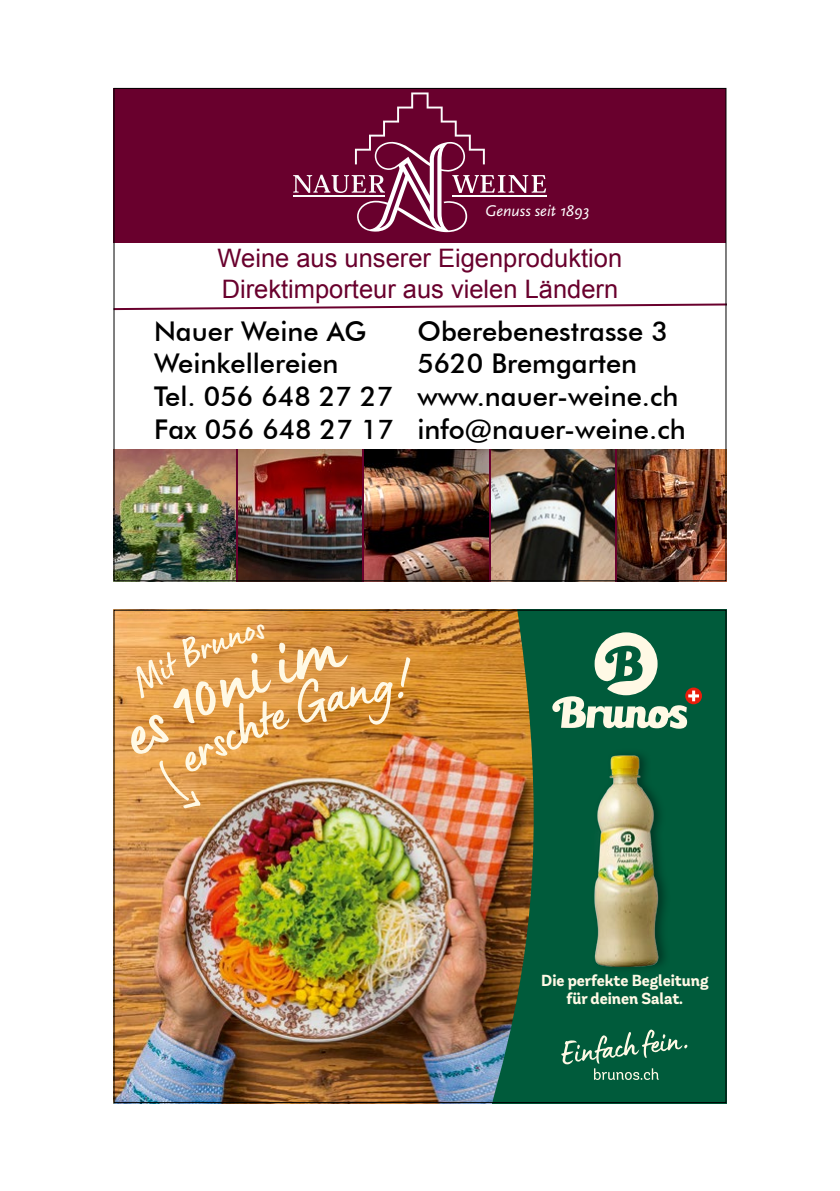
<style>
.page{position:relative;width:840px;height:1191px;background:#fff}
.page>*{position:absolute;margin:0;border:0;box-sizing:border-box;transform-origin:0 0}
.t1{font:500 27.2px/32.6px "Futura BT";color:#000}
.t2{font:25.4px/30.6px "Arial";color:#69002d}
.t3{font:italic 16.2px "Scala Sans OT";color:#fff}
.t4{font:700 16px/18px "Andes Neue";color:#fff9e5;text-align:center}
</style>
<div class="page">
<img style="left:115px;top:611px;width:345px;height:490px">
<img style="left:460px;top:611px;width:264px;height:490px">
<svg style="left:685px;top:687px;width:16px;height:17px"></svg>
<svg style="left:552px;top:632px;width:146px;height:96px;background:#528c70"></svg>
<svg style="left:560px;top:1029px;width:127px;height:51px;background:#277355"></svg>
<div style="left:589px;top:747px;width:81px;height:228px;background:#005b3b"></div>
<img style="left:582px;top:753px;width:83px;height:220px">
<div style="left:113px;top:88px;width:613px;height:154px;background:#69002d"></div>
<svg style="left:235px;top:449px;width:382px;height:130px;background:#6a1d35"></svg>
<svg style="left:293px;top:92px;width:253px;height:140px"></svg>
<img style="left:115px;top:449px;width:120px;height:130px">
<img style="left:238px;top:449px;width:123px;height:130px">
<img style="left:491px;top:449px;width:123px;height:130px">
<img style="left:364px;top:449px;width:123px;height:130px">
<img style="left:617px;top:449px;width:107px;height:130px">
<svg style="left:115px;top:303px;width:609px;height:8px"></svg>
<img style="left:124px;top:623px;width:291px;height:185px">
<p class="t3" style="left:484px;top:202px;width:106px">Genuss seit 1893</p>
<p class="t2" style="left:217px;top:243px;width:406px">Weine aus unserer Eigenproduktion<br>Direktimporteur aus vielen Ländern</p>
<p class="t1" style="left:154px;top:314px;width:241px">Nauer Weine AG<br>Weinkellereien<br>Tel. 056 648 27 27<br>Fax 056 648 27 17</p>
<p class="t1" style="left:417px;top:314px;width:269px">Oberebenestrasse 3<br>5620 Bremgarten www.nauer-weine.ch info@nauer-weine.ch</p>
<p class="t4" style="left:541px;top:970px;width:168px">Die perfekte Begleitung für deinen Salat.</p>
</div>
